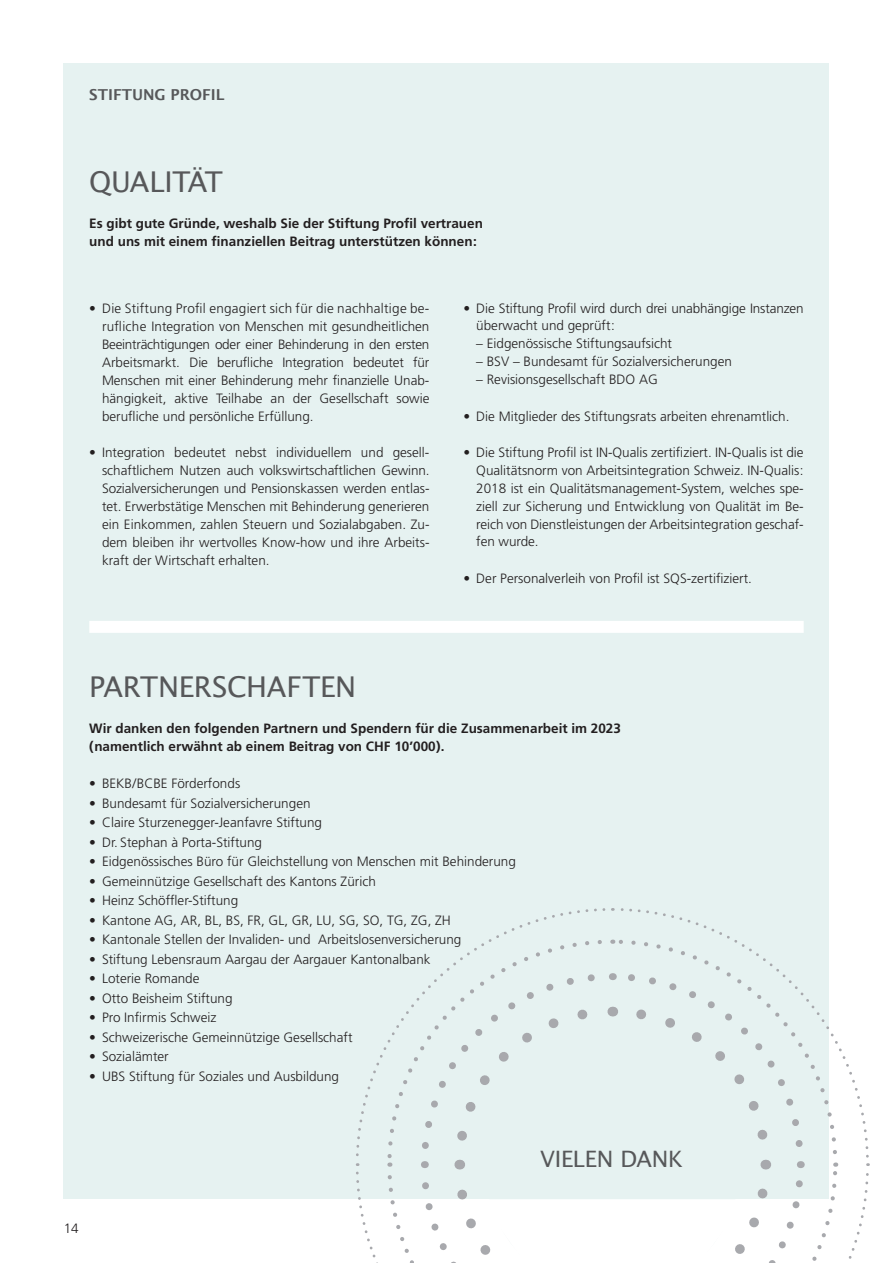
<style>
.page{position:relative;width:893px;height:1263px;background:#fff}
.page>*{position:absolute;margin:0;border:0;box-sizing:border-box;transform-origin:0 0}
.t1{font:28.5px "Lucida San Rom";letter-spacing:-.01em;color:#57585a}
.t2{font:22.5px "Lucida San Rom";letter-spacing:-.01em;color:#57585a}
.t3{font:15px "Lucida San Dem";color:#57585a}
.t4{font:300 13.5px/18px "Frutiger LT Std";color:#231f20;text-align:justify}
.t5{font:700 13.5px/18px "Frutiger LT Std";color:#231f20}
</style>
<div class="page">
<div style="left:64px;top:64px;width:765px;height:1135px;background:#e6f2f1"></div>
<svg style="left:614px;top:937px;width:159px;height:32px"></svg>
<div style="left:89px;top:621px;width:715px;height:12px;background:#fff"></div>
<svg style="left:356px;top:969px;width:514px;height:294px"></svg>
<p class="t3" style="left:89px;top:85px;width:137px">STIFTUNG PROFIL</p>
<h1 class="t1" style="left:89px;top:163px;width:135px">QUALITÄT</h1>
<p class="t5" style="left:89px;top:214px;width:395px">Es gibt gute Gründe, weshalb Sie der Stiftung Profil vertrauen und uns mit einem finanziellen Beitrag unterstützen können:</p>
<p class="t4" style="left:102px;top:299px;width:329px;text-indent:-13px">• Die Stiftung Profil engagiert sich für die nachhaltige be&shy;rufliche Integration von Menschen mit gesundheitlichen Beeinträchtigungen oder einer Behinderung in den ersten Arbeitsmarkt. Die berufliche Integration bedeutet für Menschen mit einer Behinderung mehr finanzielle Unab&shy;hängigkeit, aktive Teilhabe an der Gesellschaft sowie berufliche und persönliche Erfüllung.</p>
<p class="t4" style="left:102px;top:443px;width:329px;text-indent:-13px">• Integration bedeutet nebst individuellem und gesell&shy;schaftlichem Nutzen auch volkswirtschaftlichen Gewinn.<br>Sozialversicherungen und Pensionskassen werden entlas&shy;tet. Erwerbstätige Menschen mit Behinderung generieren ein Einkommen, zahlen Steuern und Sozialabgaben. Zu&shy;dem bleiben ihr wertvolles Know-how und ihre Arbeits&shy;kraft der Wirtschaft erhalten.</p>
<p class="t4" style="left:476px;top:299px;width:329px;text-indent:-13px">• Die Stiftung Profil wird durch drei unabhängige Instanzen überwacht und geprüft:</p>
<p class="t4" style="left:476px;top:335px;width:197px">– Eidgenössische Stiftungsaufsicht</p>
<p class="t4" style="left:476px;top:353px;width:257px">– BSV – Bundesamt für Sozialversicherungen</p>
<p class="t4" style="left:476px;top:371px;width:183px">– Revisionsgesellschaft BDO AG</p>
<p class="t4" style="left:463px;top:407px;width:328px">• Die Mitglieder des Stiftungsrats arbeiten ehrenamtlich.</p>
<p class="t4" style="left:476px;top:443px;width:329px;text-indent:-13px">• Die Stiftung Profil ist IN-Qualis zertifiziert. IN-Qualis ist die Qualitätsnorm von Arbeitsintegration Schweiz. IN-Qualis:<br>2018 ist ein Qualitätsmanagement-System, welches spe&shy;ziell zur Sicherung und Entwicklung von Qualität im Be&shy;reich von Dienstleistungen der Arbeitsintegration geschaf&shy;fen wurde.</p>
<p class="t4" style="left:463px;top:569px;width:290px">• Der Personalverleih von Profil ist SQS-zertifiziert.</p>
<h1 class="t1" style="left:89px;top:668px;width:269px">PARTNERSCHAFTEN</h1>
<p class="t5" style="left:89px;top:719px;width:533px">Wir danken den folgenden Partnern und Spendern für die Zusammenarbeit im 2023 (namentlich erwähnt ab einem Beitrag von CHF 10’000).</p>
<p class="t4" style="left:89px;top:775px;width:152px">• BEKB/BCBE Förderfonds</p>
<p class="t4" style="left:89px;top:794px;width:223px">• Bundesamt für Sozialversicherungen</p>
<p class="t4" style="left:89px;top:814px;width:234px">• Claire Sturzenegger-Jeanfavre Stiftung</p>
<p class="t4" style="left:89px;top:833px;width:174px">• Dr. Stephan à Porta-Stiftung</p>
<p class="t4" style="left:89px;top:853px;width:428px">• Eidgenössisches Büro für Gleichstellung von Menschen mit Behinderung</p>
<p class="t4" style="left:89px;top:872px;width:288px">• Gemeinnützige Gesellschaft des Kantons Zürich</p>
<p class="t4" style="left:89px;top:892px;width:151px">• Heinz Schöffler-Stiftung</p>
<p class="t4" style="left:89px;top:911px;width:363px">• Kantone AG, AR, BL, BS, FR, GL, GR, LU, SG, SO, TG, ZG, ZH</p>
<p class="t4" style="left:89px;top:931px;width:374px">• Kantonale Stellen der Invaliden- und Arbeitslosenversicherung</p>
<p class="t4" style="left:89px;top:950px;width:343px">• Stiftung Lebensraum Aargau der Aargauer Kantonalbank</p>
<p class="t4" style="left:89px;top:970px;width:112px">• Loterie Romande</p>
<p class="t4" style="left:89px;top:989px;width:145px">• Otto Beisheim Stiftung</p>
<p class="t4" style="left:89px;top:1009px;width:129px">• Pro Infirmis Schweiz</p>
<p class="t4" style="left:89px;top:1028px;width:265px">• Schweizerische Gemeinnützige Gesellschaft</p>
<p class="t4" style="left:89px;top:1048px;width:81px">• Sozialämter</p>
<p class="t4" style="left:89px;top:1067px;width:251px">• UBS Stiftung für Soziales und Ausbildung</p>
<p class="t4" style="left:64px;top:1219px;width:17px">14</p>
<h2 class="t2" style="left:540px;top:1144px;width:144px">VIELEN DANK</h2>
</div>
